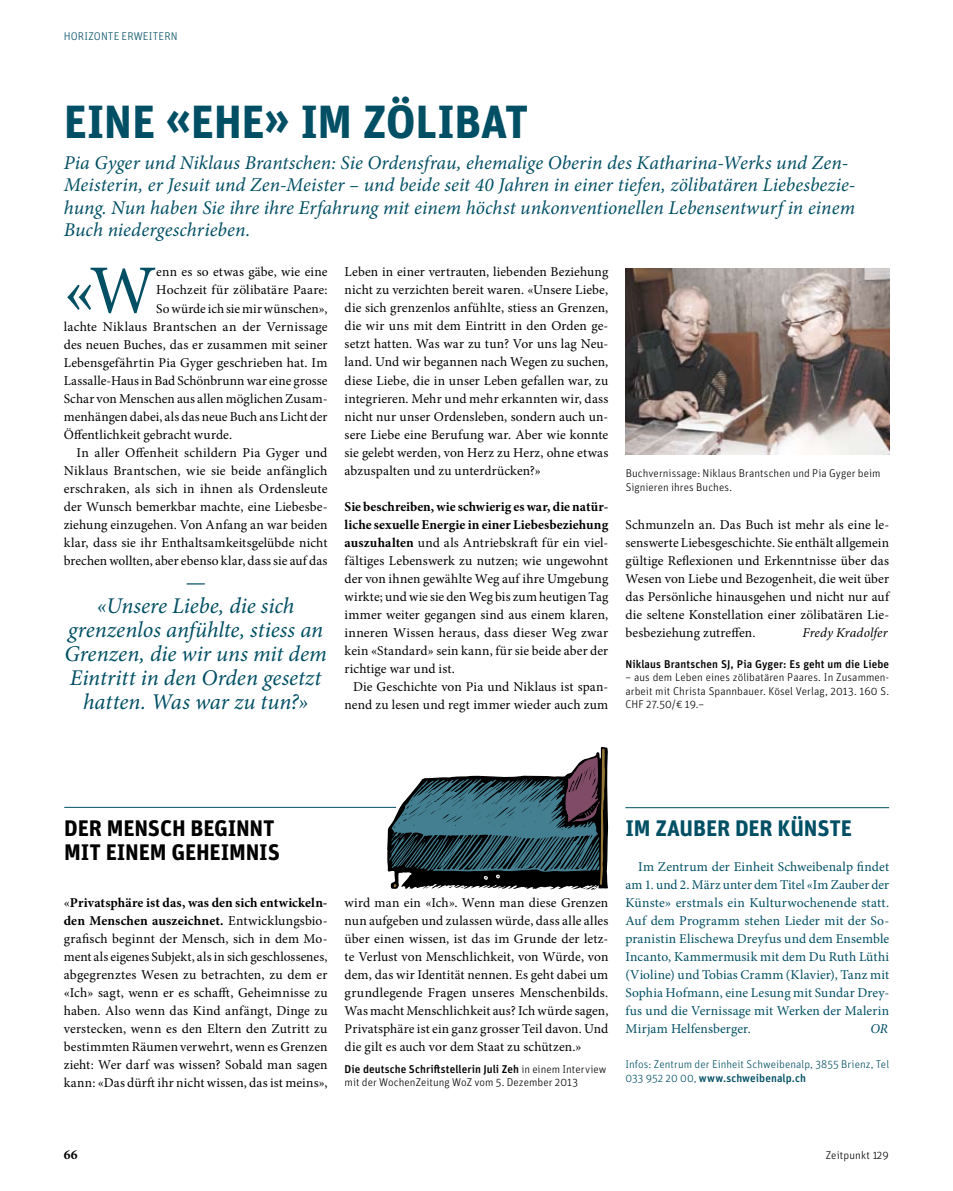
<style>
.page{position:relative;width:953px;height:1191px;background:#fff}
.page>*{position:absolute;margin:0;border:0;box-sizing:border-box;transform-origin:0 0}
.t1{font:68.85px "Minion Pro";color:#004f64}
.t2{font:700 46.5px "Unit OT";letter-spacing:-.005em;color:#004f64}
.t3{font:italic 22.5px/24px "Minion Pro";letter-spacing:-.005em;color:#004f64;text-align:center}
.t4{font:700 22.5px/24px "Unit OT";letter-spacing:-.005em;color:#000}
.t5{font:700 22.5px "Unit OT";letter-spacing:-.005em;color:#004f64}
.t6{font:italic 19.5px/22.5px "Minion Pro";color:#004f64}
.t7{font:13.5px/18px "Minion Pro";letter-spacing:.01em;color:#000;text-align:justify}
.t8{font:13.5px/18px "Minion Pro";letter-spacing:.005em;color:#004f64;text-align:justify}
.t9{font:italic 13.5px "Minion Pro";letter-spacing:.005em;color:#000}
.t10{font:700 13.5px "Minion Pro";color:#000}
.t11{font:italic 13.5px "Minion Pro";color:#004f64}
.t12{font:300 11.25px/13.5px "Unit OT";letter-spacing:.005em;color:#000}
.t13{font:300 11.25px/13.5px "Unit OT";letter-spacing:.01em;color:#004f64}
.t14{font:500 11.25px "Unit OT";letter-spacing:.005em;color:#000}
.s1{font-weight:700}
.s2{font-weight:500}
</style>
<div class="page">
<img style="left:625px;top:269px;width:264px;height:186px">
<hr style="left:625px;top:807px;width:264px;height:1px;background:#004f64">
<hr style="left:64px;top:807px;width:332px;height:1px;background:#004f64">
<svg style="left:387px;top:747px;width:221px;height:143px"></svg>
<p class="t13" style="left:64px;top:29px;width:115px">Horizonte erweitern</p>
<h2 class="t2" style="left:64px;top:91px;width:397px">EINE «EH E» IM ZÖLIBAT</h2>
<p class="t6" style="left:64px;top:151px;width:793px">Pia Gyger und Niklaus Brantschen: Sie Ordensfrau, ehemalige Oberin des Katharina-Werks und Zen-Meisterin, er Jesuit und Zen-Meister – und beide seit 40 Jahren in einer tiefen, zölibatären Liebesbezie&shy;hung. Nun haben Sie ihre ihre Erfahrung mit einem höchst unkonventionellen Lebensentwurf in einem Buch niedergeschrieben.</p>
<h1 class="t1" style="left:64px;top:244px;width:94px">«W</h1>
<p class="t7" style="left:156px;top:263px;width:173px">enn es so etwas gäbe, wie eine</p>
<p class="t7" style="left:156px;top:281px;width:173px">Hochzeit für zölibatäre Paare:</p>
<p class="t7" style="left:156px;top:299px;width:173px">So würde ich sie mir wünschen»,</p>
<p class="t7" style="left:64px;top:317px;width:265px">lachte Niklaus Brantschen an der Vernissage</p>
<p class="t7" style="left:64px;top:335px;width:265px">des neuen Buches, das er zusammen mit seiner</p>
<p class="t7" style="left:64px;top:353px;width:265px">Lebensgefährtin Pia Gyger geschrieben hat. Im</p>
<p class="t7" style="left:64px;top:371px;width:265px">Lassalle-Haus in Bad Schönbrunn war eine grosse</p>
<p class="t7" style="left:64px;top:389px;width:265px">Schar von Menschen aus allen möglichen Zusam-</p>
<p class="t7" style="left:64px;top:407px;width:265px">menhängen dabei, als das neue Buch ans Licht der</p>
<p class="t7" style="left:64px;top:425px;width:170px">Öffentlichkeit gebracht wurde.</p>
<p class="t7" style="left:77px;top:443px;width:252px">In aller Offenheit schildern Pia Gyger und</p>
<p class="t7" style="left:64px;top:461px;width:265px">Niklaus Brantschen, wie sie beide anfänglich</p>
<p class="t7" style="left:64px;top:479px;width:265px">erschraken, als sich in ihnen als Ordensleute</p>
<p class="t7" style="left:64px;top:497px;width:265px">der Wunsch bemerkbar machte, eine Liebesbe-</p>
<p class="t7" style="left:64px;top:515px;width:265px">ziehung einzugehen. Von Anfang an war beiden</p>
<p class="t7" style="left:64px;top:533px;width:265px">klar, dass sie ihr Enthaltsamkeitsgelübde nicht</p>
<p class="t7" style="left:64px;top:551px;width:265px">brechen wollten, aber ebenso klar, dass sie auf das</p>
<h3 class="t3" style="left:65px;top:570px;width:264px">—<br>«Unsere Liebe, die sich grenzenlos anfühlte, stiess an<br>Grenzen, die wir uns mit dem<br>Eintritt in den Orden gesetzt hatten. Was war zu tun?»</h3>
<p class="t7" style="left:344px;top:263px;width:265px">Leben in einer vertrauten, liebenden Beziehung nicht zu verzichten bereit waren. «Unsere Liebe, die sich grenzenlos anfühlte, stiess an Grenzen, die wir uns mit dem Eintritt in den Orden ge&shy;setzt hatten. Was war zu tun? Vor uns lag Neu&shy;land. Und wir begannen nach Wegen zu suchen, diese Liebe, die in unser Leben gefallen war, zu integrieren. Mehr und mehr erkannten wir, dass nicht nur unser Ordensleben, sondern auch un&shy;sere Liebe eine Berufung war. Aber wie konnte sie gelebt werden, von Herz zu Herz, ohne etwas abzuspalten und zu unterdrücken?»</p>
<p class="t7" style="left:344px;top:497px;width:265px"><span class="s1">Sie beschreiben, wie schwierig es war, die natür&shy;liche sexuelle Energie in einer Liebesbeziehung auszuhalten</span> und als Antriebskraft für ein viel&shy;fältiges Lebenswerk zu nutzen; wie ungewohnt der von ihnen gewählte Weg auf ihre Umgebung wirkte; und wie sie den Weg bis zum heutigen Tag immer weiter gegangen sind aus einem klaren, inneren Wissen heraus, dass dieser Weg zwar kein «Standard» sein kann, für sie beide aber der richtige war und ist.</p>
<p class="t7" style="left:344px;top:677px;width:265px;text-align:right">Die Geschichte von Pia und Niklaus ist span&shy;nend zu lesen und regt immer wieder auch zum</p>
<p class="t12" style="left:625px;top:466px;width:256px">Buchvernissage: Niklaus Brantschen und Pia Gyger beim<br>Signieren ihres Buches.</p>
<p class="t7" style="left:625px;top:515px;width:265px">Schmunzeln an. Das Buch ist mehr als eine le&shy;senswerte Liebesgeschichte. Sie enthält allgemein gültige Reflexionen und Erkenntnisse über das Wesen von Liebe und Bezogenheit, die weit über das Persönliche hinausgehen und nicht nur auf die seltene Konstellation einer zölibatären Lie&shy;besbeziehung zutreffen.</p>
<p class="t9" style="left:802px;top:623px;width:87px">Fredy Kradolfer</p>
<p class="t14" style="left:625px;top:657px;width:265px">Niklaus Brantschen SJ, Pia Gyger: Es geht um die Liebe</p>
<p class="t12" style="left:625px;top:671px;width:265px;text-align:justify">– aus dem Leben eines zölibatären Paares. In Zusammen&shy;arbeit mit Christa Spannbauer. Kösel Verlag, 2013. 160 S.<br>CHF 27.50/€ 19.–</p>
<h3 class="t4" style="left:64px;top:815px;width:208px">DER MENSCH BEGINNT<br>MIT EINEM GEHEIMNIS</h3>
<p class="t7" style="left:64px;top:893px;width:265px">«<span class="s1">Privatsphäre ist das, was den sich entwickeln&shy;den Menschen auszeichnet.</span> Entwicklungsbio&shy;grafisch beginnt der Mensch, sich in dem Mo&shy;ment als eigenes Subjekt, als in sich geschlossenes, abgegrenztes Wesen zu betrachten, zu dem er «Ich» sagt, wenn er es schafft, Geheimnisse zu haben. Also wenn das Kind anfängt, Dinge zu verstecken, wenn es den Eltern den Zutritt zu bestimmten Räumen verwehrt, wenn es Grenzen zieht: Wer darf was wissen? Sobald man sagen kann: «Das dürft ihr nicht wissen, das ist meins»,</p>
<p class="t7" style="left:344px;top:893px;width:265px">wird man ein «Ich». Wenn man diese Grenzen nun aufgeben und zulassen würde, dass alle alles über einen wissen, ist das im Grunde der letz&shy;te Verlust von Menschlichkeit, von Würde, von dem, das wir Identität nennen. Es geht dabei um grundlegende Fragen unseres Menschenbilds.<br>Was macht Menschlichkeit aus? Ich würde sagen, Privatsphäre ist ein ganz grosser Teil davon. Und die gilt es auch vor dem Staat zu schützen.»</p>
<p class="t12" style="left:344px;top:1062px;width:263px"><span class="s2">Die deutsche Schriftstellerin Juli Zeh</span> in einem Interview mit der WochenZeitung WoZ vom 5. Dezember 2013</p>
<h3 class="t5" style="left:625px;top:813px;width:228px">IM ZAUBER DER KÜNSTE</h3>
<p class="t8" style="left:625px;top:857px;width:265px;text-indent:13px">Im Zentrum der Einheit Schweibenalp findet am 1. und 2. März unter dem Titel «Im Zauber der Künste» erstmals ein Kulturwochenende statt.<br>Auf dem Programm stehen Lieder mit der So&shy;pranistin Elischewa Dreyfus und dem Ensemble Incanto, Kammermusik mit dem Du Ruth Lüthi (Violine) und Tobias Cramm (Klavier), Tanz mit Sophia Hofmann, eine Lesung mit Sundar Drey&shy;fus und die Vernissage mit Werken der Malerin Mirjam Helfensberger.</p>
<p class="t11" style="left:870px;top:1019px;width:19px">OR</p>
<p class="t13" style="left:625px;top:1057px;width:265px">Infos: Zentrum der Einheit Schweibenalp, 3855 Brienz, Tel<br>033 952 20 00, <span class="s2">www.schweibenalp.ch</span></p>
<p class="t10" style="left:64px;top:1145px;width:15px">66</p>
<p class="t12" style="left:825px;top:1148px;width:64px">Zeitpunkt 129</p>
</div>
